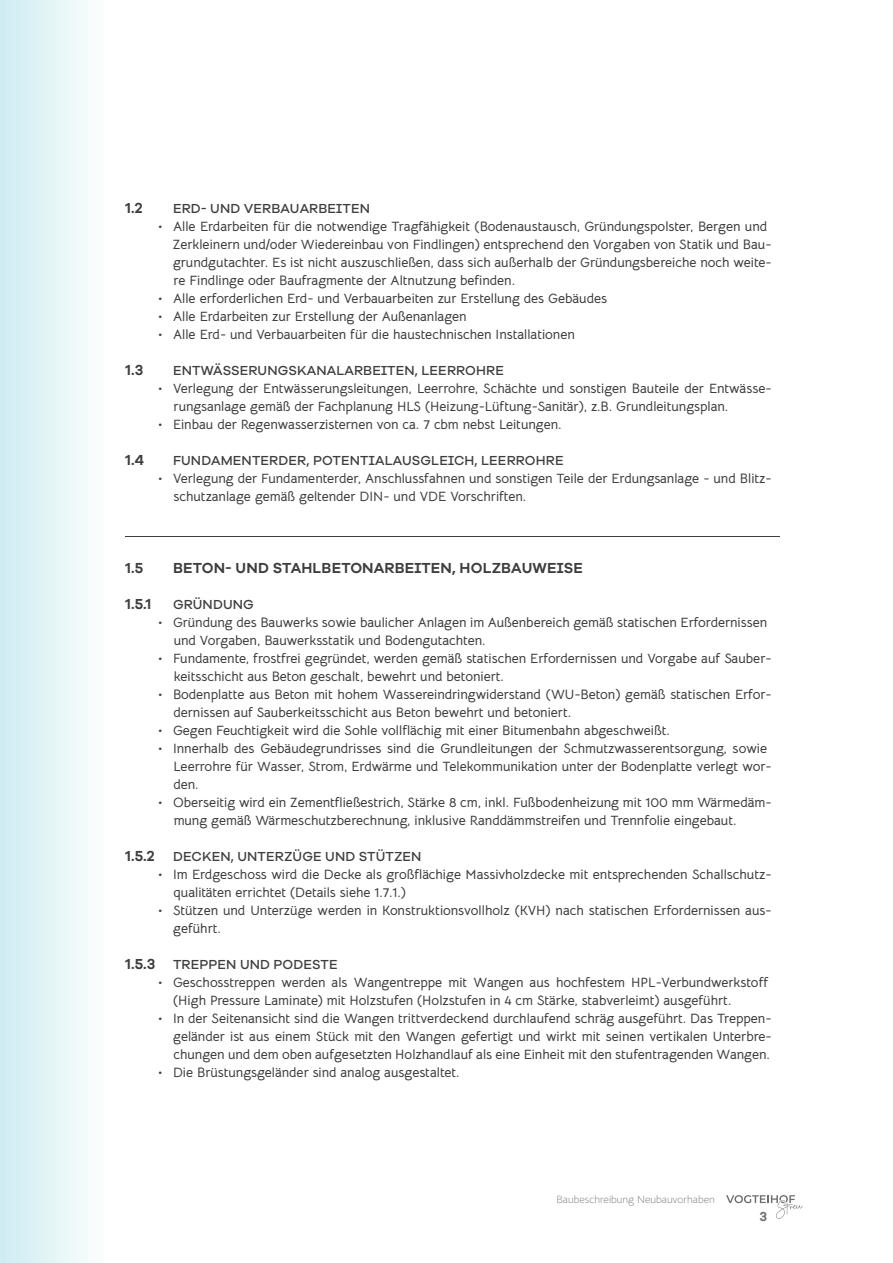
<style>
.page{position:relative;width:893px;height:1263px;background:#fff}
.page>*{position:absolute;margin:0;border:0;box-sizing:border-box;transform-origin:0 0}
.t1{font:600 15px "Galano Grotesque Alt";letter-spacing:.01em;color:#3e3e3f}
.t2{font:700 13.5px/18px "Bellota Text";color:#3e3e3f}
.t3{font:500 13.5px "Galano Grotesque Alt";letter-spacing:.01em;color:#3e3e3f}
.t4{font:600 13.5px "Galano Grotesque Alt";color:#6c6d70}
.t5{font:300 10.5px "Bellota Text";color:#6c6d70}
.s1{font-weight:600;font-size:15px}
</style>
<div class="page">
<svg style="left:0;top:0;width:88px;height:1263px"></svg>
<svg style="left:726px;top:1195px;width:77px;height:24px"></svg>
<hr style="left:125px;top:536px;width:655px;height:1px;background:#3e3e3f">
<p class="t1" style="left:126px;top:198px;width:18px">1.2</p>
<p class="t3" style="left:173px;top:200px;width:198px">ERD- UND VERBAUARBEITEN</p>
<p class="t2" style="left:173px;top:216px;width:600px;text-indent:-15px">• Alle Erdarbeiten für die notwendige Tragfähigkeit (Bodenaustausch, Gründungspolster, Bergen und Zerkleinern und/oder Wiedereinbau von Findlingen) entsprechend den Vorgaben von Statik und Bau&shy;grundgutachter. Es ist nicht auszuschließen, dass sich außerhalb der Gründungsbereiche noch weite&shy;re Findlinge oder Baufragmente der Altnutzung befinden.</p>
<p class="t2" style="left:158px;top:288px;width:450px">• Alle erforderlichen Erd- und Verbauarbeiten zur Erstellung des Gebäudes</p>
<p class="t2" style="left:158px;top:306px;width:310px">• Alle Erdarbeiten zur Erstellung der Außenanlagen</p>
<p class="t2" style="left:158px;top:324px;width:418px">• Alle Erd- und Verbauarbeiten für die haustechnischen Installationen</p>
<p class="t1" style="left:126px;top:360px;width:19px">1.3</p>
<p class="t3" style="left:173px;top:362px;width:332px">ENTWÄSSERUNGSKANALARBEITEN, LEERROHRE</p>
<p class="t2" style="left:174px;top:378px;width:600px;text-indent:-16px">• Verlegung der Entwässerungsleitungen, Leerrohre, Schächte und sonstigen Bauteile der Entwässe&shy;rungsanlage gemäß der Fachplanung HLS (Heizung-Lüftung-Sanitär), z.B. Grundleitungsplan.</p>
<p class="t2" style="left:158px;top:414px;width:405px">• Einbau der Regenwasserzisternen von ca. 7 cbm nebst Leitungen.</p>
<p class="t1" style="left:126px;top:450px;width:20px">1.4</p>
<p class="t3" style="left:173px;top:452px;width:392px">FUNDAMENTERDER, POTENTIALAUSGLEICH, LEERROHRE</p>
<p class="t2" style="left:173px;top:468px;width:600px;text-indent:-15px">• Verlegung der Fundamenterder, Anschlussfahnen und sonstigen Teile der Erdungsanlage - und Blitz&shy;schutzanlage gemäß geltender DIN- und VDE Vorschriften.</p>
<p class="t1" style="left:126px;top:558px;width:19px">1.5</p>
<p class="t1" style="left:173px;top:558px;width:412px">BETON- UND STAHLBETONARBEITEN, HOLZBAUWEISE</p>
<p class="t1" style="left:126px;top:594px;width:27px">1.5.1</p>
<p class="t3" style="left:173px;top:596px;width:82px">GRÜNDUNG</p>
<p class="t2" style="left:174px;top:612px;width:595px;text-indent:-16px">• Gründung des Bauwerks sowie baulicher Anlagen im Außenbereich gemäß statischen Erfordernissen und Vorgaben, Bauwerksstatik und Bodengutachten.</p>
<p class="t2" style="left:174px;top:648px;width:599px;text-indent:-16px">• Fundamente, frostfrei gegründet, werden gemäß statischen Erfordernissen und Vorgabe auf Sauber&shy;keitsschicht aus Beton geschalt, bewehrt und betoniert.</p>
<p class="t2" style="left:173px;top:684px;width:600px;text-indent:-15px">• Bodenplatte aus Beton mit hohem Wassereindringwiderstand (WU-Beton) gemäß statischen Erfor&shy;dernissen auf Sauberkeitsschicht aus Beton bewehrt und betoniert.</p>
<p class="t2" style="left:158px;top:720px;width:513px">• Gegen Feuchtigkeit wird die Sohle vollflächig mit einer Bitumenbahn abgeschweißt.</p>
<p class="t2" style="left:173px;top:738px;width:600px;text-indent:-15px">• Innerhalb des Gebäudegrundrisses sind die Grundleitungen der Schmutzwasserentsorgung, sowie<br>Leerrohre für Wasser, Strom, Erdwärme und Telekommunikation unter der Bodenplatte verlegt wor&shy;den.</p>
<p class="t2" style="left:174px;top:792px;width:599px;text-indent:-16px">• Oberseitig wird ein Zementfließestrich, Stärke 8 cm, inkl. Fußbodenheizung mit 100 mm Wärmedäm&shy;mung gemäß Wärmeschutzberechnung, inklusive Randdämmstreifen und Trennfolie eingebaut.</p>
<p class="t3" style="left:126px;top:848px;width:297px"><span class="s1">1.5.2</span> DECKEN, UNTERZÜGE UND STÜTZEN</p>
<p class="t2" style="left:173px;top:864px;width:600px;text-indent:-15px">• Im Erdgeschoss wird die Decke als großflächige Massivholzdecke mit entsprechenden Schallschutz&shy;qualitäten errichtet (Details siehe 1.7.1.)</p>
<p class="t2" style="left:173px;top:900px;width:600px;text-indent:-15px">• Stützen und Unterzüge werden in Konstruktionsvollholz (KVH) nach statischen Erfordernissen aus&shy;geführt.</p>
<p class="t3" style="left:126px;top:956px;width:214px"><span class="s1">1.5.3</span> TREPPEN UND PODESTE</p>
<p class="t2" style="left:173px;top:972px;width:596px;text-indent:-15px">• Geschosstreppen werden als Wangentreppe mit Wangen aus hochfestem HPL-Verbundwerkstoff (High Pressure Laminate) mit Holzstufen (Holzstufen in 4 cm Stärke, stabverleimt) ausgeführt.</p>
<p class="t2" style="left:173px;top:1008px;width:600px;text-align:justify;text-indent:-15px">• In der Seitenansicht sind die Wangen trittverdeckend durchlaufend schräg ausgeführt. Das Treppen&shy;geländer ist aus einem Stück mit den Wangen gefertigt und wirkt mit seinen vertikalen Unterbre&shy;chungen und dem oben aufgesetzten Holzhandlauf als eine Einheit mit den stufentragenden Wangen.</p>
<p class="t2" style="left:158px;top:1062px;width:303px">• Die Brüstungsgeländer sind analog ausgestaltet.</p>
<p class="t5" style="left:556px;top:1191px;width:160px">Baubeschreibung Neubauvorhaben</p>
<p class="t4" style="left:760px;top:1208px;width:9px">3</p>
</div>
